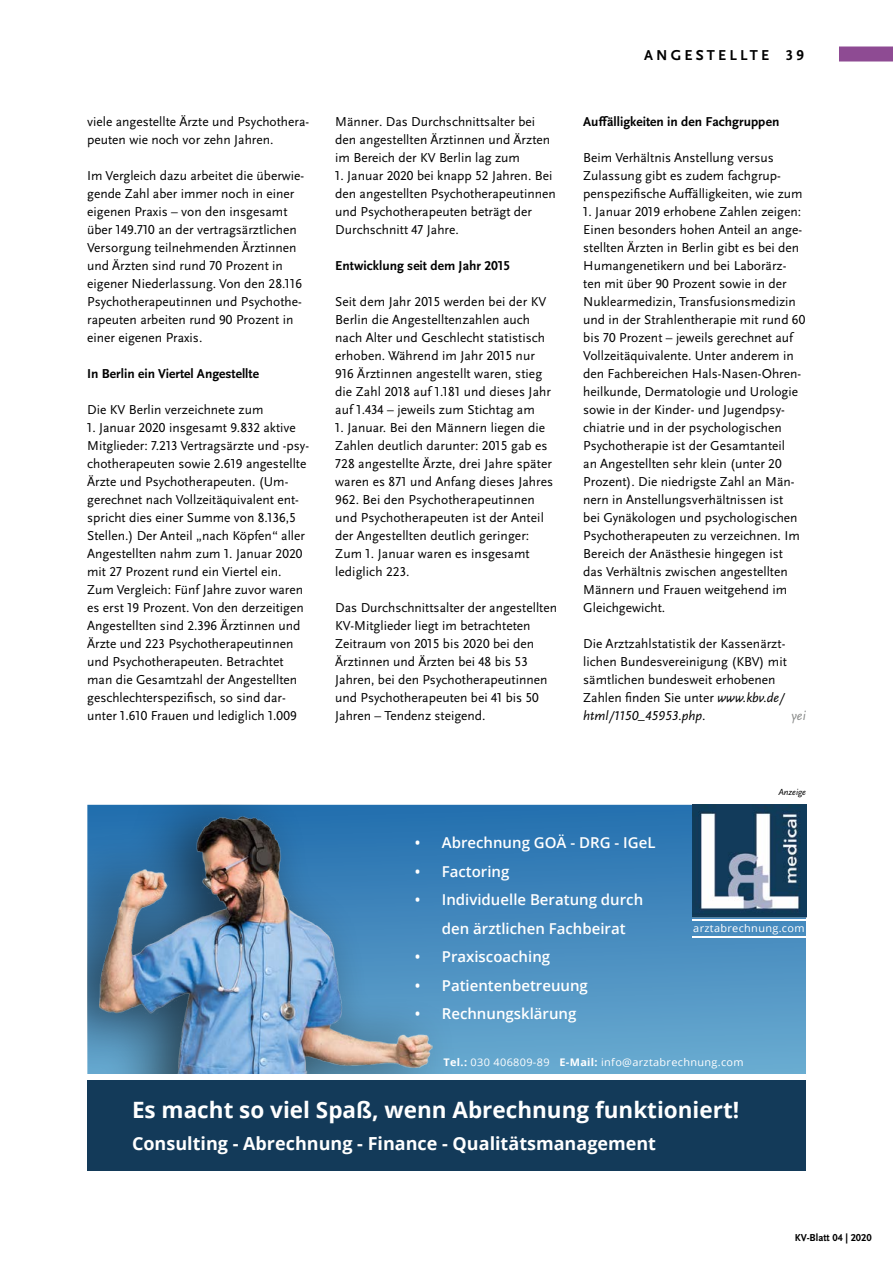
<style>
.page{position:relative;width:893px;height:1263px;background:#fff}
.page>*{position:absolute;margin:0;border:0;box-sizing:border-box;transform-origin:0 0}
.t1{font:700 22.5px "Open Sans";color:#fff}
.t2{font:700 18px "Open Sans";color:#fff}
.t3{font:600 15px/28.5px "Open Sans";color:#fff}
.t4{font:700 15px "Scala Sans Pro";letter-spacing:.21em;color:#000}
.t5{font:13.5px/18px "Scala Sans Pro";color:#000}
.t6{font:700 13.5px "Scala Sans Pro";color:#000}
.t7{font:italic 13.5px "Scala Sans Pro";color:#898b8a}
.t8{font:10.5px "Open Sans";letter-spacing:.03em;color:#fff;scale:1.04 1}
.t9{font:700 10.5px "Scala Sans Pro";color:#000}
.t10{font:italic 9px "Scala Sans Pro";color:#000}
.s1{font-style:italic}
.s2{font-weight:700}
</style>
<div class="page">
<svg style="left:458px;top:805px;width:348px;height:269px;background:#4b90c1"></svg>
<img style="left:692px;top:805px;width:114px;height:112px">
<hr style="left:692px;top:936px;width:114px;height:2px;background:#fff">
<hr style="left:692px;top:919px;width:114px;height:1px;background:#fff">
<div style="left:87px;top:805px;width:371px;height:365px;background:#000;opacity:.59"></div>
<img style="left:100px;top:816px;width:332px;height:259px">
<div style="left:87px;top:1077px;width:719px;height:93px;background:#133a59"></div>
<div style="left:87px;top:1075px;width:719px;height:5px;background:#fff"></div>
<div style="left:839px;top:47px;width:54px;height:15px;background:#8e4b93"></div>
<p class="t5" style="left:87px;top:113px;width:224px">viele angestellte Ärzte und Psychothera&shy;peuten wie noch vor zehn Jahren.</p>
<p class="t5" style="left:87px;top:167px;width:219px">Im Vergleich dazu arbeitet die überwie&shy;gende Zahl aber immer noch in einer eigenen Praxis – von den insgesamt über 149.710 an der vertragsärztlichen Versorgung teilnehmenden Ärztinnen und Ärzten sind rund 70 Prozent in eigener Niederlassung. Von den 28.116<br>Psychotherapeutinnen und Psychothe&shy;rapeuten arbeiten rund 90 Prozent in einer eigenen Praxis.</p>
<p class="t6" style="left:87px;top:366px;width:173px">In Berlin ein Viertel Angestellte</p>
<p class="t5" style="left:87px;top:401px;width:178px">Die KV Berlin verzeichnete zum</p>
<p class="t5" style="left:87px;top:419px;width:223px">1. Januar 2020 insgesamt 9.832 aktive Mitglieder: 7.213 Vertragsärzte und -psy&shy;chotherapeuten sowie 2.619 angestellte Ärzte und Psychotherapeuten. (Um&shy;gerechnet nach Vollzeitäquivalent ent&shy;spricht dies einer Summe von 8.136,5<br>Stellen.) Der Anteil „nach Köpfen“ aller Angestellten nahm zum 1. Januar 2020 mit 27 Prozent rund ein Viertel ein.<br>Zum Vergleich: Fünf Jahre zuvor waren es erst 19 Prozent. Von den derzeitigen Angestellten sind 2.396 Ärztinnen und Ärzte und 223 Psychotherapeutinnen und Psychotherapeuten. Betrachtet man die Gesamtzahl der Angestellten geschlechterspezifisch, so sind dar&shy;unter 1.610 Frauen und lediglich 1.009</p>
<p class="t5" style="left:335px;top:113px;width:217px">Männer. Das Durchschnittsalter bei den angestellten Ärztinnen und Ärzten im Bereich der KV Berlin lag zum</p>
<p class="t5" style="left:335px;top:167px;width:222px">1. Januar 2020 bei knapp 52 Jahren. Bei den angestellten Psychotherapeutinnen und Psychotherapeuten beträgt der Durchschnitt 47 Jahre.</p>
<p class="t6" style="left:335px;top:258px;width:176px">Entwicklung seit dem Jahr 2015</p>
<p class="t5" style="left:335px;top:293px;width:217px">Seit dem Jahr 2015 werden bei der KV Berlin die Angestelltenzahlen auch nach Alter und Geschlecht statistisch erhoben. Während im Jahr 2015 nur 916 Ärztinnen angestellt waren, stieg die Zahl 2018 auf 1.181 und dieses Jahr auf 1.434 – jeweils zum Stichtag am</p>
<p class="t5" style="left:335px;top:419px;width:220px">1. Januar. Bei den Männern liegen die Zahlen deutlich darunter: 2015 gab es 728 angestellte Ärzte, drei Jahre später waren es 871 und Anfang dieses Jahres 962. Bei den Psychotherapeutinnen und Psychotherapeuten ist der Anteil der Angestellten deutlich geringer:<br>Zum 1. Januar waren es insgesamt lediglich 223.</p>
<p class="t5" style="left:335px;top:598px;width:223px">Das Durchschnittsalter der angestellten KV-Mitglieder liegt im betrachteten Zeitraum von 2015 bis 2020 bei den Ärztinnen und Ärzten bei 48 bis 53<br>Jahren, bei den Psychotherapeutinnen und Psychotherapeuten bei 41 bis 50<br>Jahren – Tendenz steigend.</p>
<p class="t4" style="left:644px;top:46px;width:161px">ANGESTELLTE 39</p>
<p class="t6" style="left:583px;top:114px;width:198px">Auffälligkeiten in den Fachgruppen</p>
<p class="t5" style="left:583px;top:148px;width:221px">Beim Verhältnis Anstellung versus<br>Zulassung gibt es zudem fachgrup&shy;penspezifische Auffälligkeiten, wie zum</p>
<p class="t5" style="left:583px;top:202px;width:224px">1. Januar 2019 erhobene Zahlen zeigen:<br>Einen besonders hohen Anteil an ange&shy;stellten Ärzten in Berlin gibt es bei den Humangenetikern und bei Laborärz&shy;ten mit über 90 Prozent sowie in der Nuklearmedizin, Transfusionsmedizin und in der Strahlentherapie mit rund 60 bis 70 Prozent – jeweils gerechnet auf Vollzeitäquivalente. Unter anderem in den Fachbereichen Hals-Nasen-Ohren&shy;heilkunde, Dermatologie und Urologie sowie in der Kinder- und Jugendpsy&shy;chiatrie und in der psychologischen Psychotherapie ist der Gesamtanteil<br>an Angestellten sehr klein (unter 20<br>Prozent). Die niedrigste Zahl an Män&shy;nern in Anstellungsverhältnissen ist<br>bei Gynäkologen und psychologischen Psychotherapeuten zu verzeichnen. Im Bereich der Anästhesie hingegen ist das Verhältnis zwischen angestellten Männern und Frauen weitgehend im Gleichgewicht.</p>
<p class="t5" style="left:583px;top:634px;width:205px">Die Arztzahlstatistik der Kassenärzt&shy;lichen Bundesvereinigung (KBV) mit sämtlichen bundesweit erhobenen Zahlen finden Sie unter <span class="s1">www.kbv.de/ html/1150_45953.php</span>.</p>
<p class="t7" style="left:791px;top:708px;width:16px">yei</p>
<p class="t10" style="left:778px;top:787px;width:29px">Anzeige</p>
<p class="t3" style="left:415px;top:828px;width:242px">• Abrechnung GOÄ - DRG - IGeL</p>
<p class="t3" style="left:415px;top:857px;width:96px">• Factoring</p>
<p class="t3" style="left:442px;top:885px;width:203px;text-indent:-27px">• Individuelle Beratung durch den ärztlichen Fachbeirat</p>
<p class="t3" style="left:415px;top:942px;width:137px">• Praxiscoaching</p>
<p class="t3" style="left:415px;top:971px;width:175px">• Patientenbetreuung</p>
<p class="t3" style="left:415px;top:999px;width:163px">• Rechnungsklärung</p>
<p class="t8" style="left:693px;top:921px;width:108px">arztabrechnung.com</p>
<p class="t8" style="left:443px;top:1055px;width:290px"><span class="s2">Tel.:</span> 030 406809-89 <span class="s2">E-Mail:</span> info@arztabrechnung.com</p>
<h1 class="t1" style="left:132px;top:1094px;width:609px">Es macht so viel Spaß, wenn Abrechnung funktioniert!</h1>
<h2 class="t2" style="left:132px;top:1130px;width:526px">Consulting - Abrechnung - Finance - Qualitätsmanagement</h2>
<p class="t9" style="left:795px;top:1231px;width:78px">KV-Blatt 04 | 2020</p>
</div>
